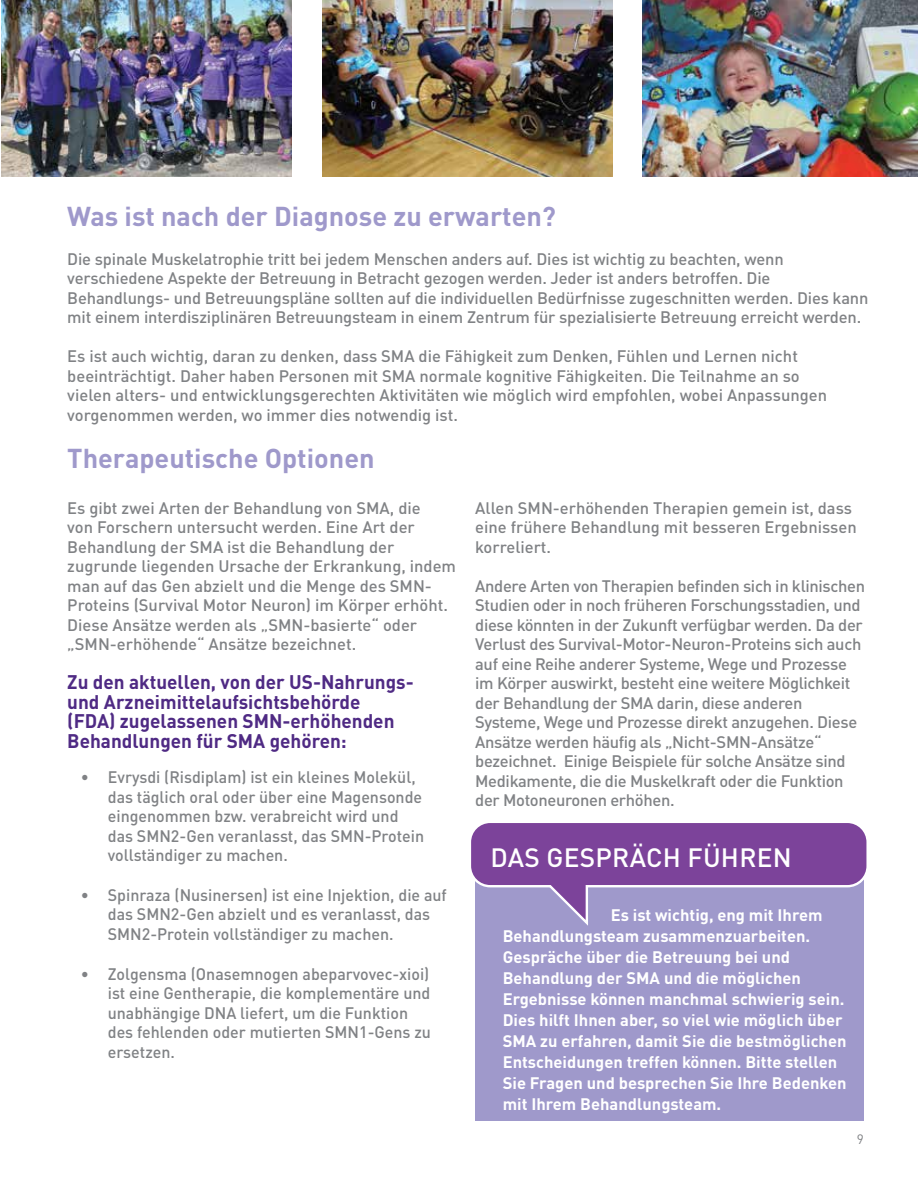
<style>
.page{position:relative;width:918px;height:1188px;background:#fff}
.page>*{position:absolute;margin:0;border:0;box-sizing:border-box;transform-origin:0 0}
.t1{font:700 27px "DINOT";color:#9f99cb}
.t2{font:500 26.25px "DINOT";letter-spacing:.01em;color:#fff}
.t3{font:700 19.5px/19.5px "DINOT";color:#4f2a84}
.t4{font:500 16.5px/19.5px "DINOT";letter-spacing:-.005em;color:#808285}
.t5{font:700 16.5px/21px "DINOT";color:#fff}
.t6{font:13.5px "DINOT";color:#808285}
</style>
<div class="page">
<div style="left:475px;top:831px;width:389px;height:289px;background:#9f99cb"></div>
<svg style="left:471px;top:823px;width:396px;height:103px"></svg>
<img style="left:2px;top:0;width:290px;height:177px">
<img style="left:322px;top:0;width:290px;height:177px">
<img style="left:643px;top:0;width:275px;height:177px">
<h1 class="t1" style="left:67px;top:198px;width:490px">Was ist nach der Diagnose zu erwarten?</h1>
<p class="t4" style="left:67px;top:249px;width:803px">Die spinale Muskelatrophie tritt bei jedem Menschen anders auf. Dies ist wichtig zu beachten, wenn verschiedene Aspekte der Betreuung in Betracht gezogen werden. Jeder ist anders betroffen. Die Behandlungs- und Betreuungspläne sollten auf die individuellen Bedürfnisse zugeschnitten werden. Dies kann mit einem interdisziplinären Betreuungsteam in einem Zentrum für spezialisierte Betreuung erreicht werden.</p>
<p class="t4" style="left:67px;top:346px;width:761px">Es ist auch wichtig, daran zu denken, dass SMA die Fähigkeit zum Denken, Fühlen und Lernen nicht beeinträchtigt. Daher haben Personen mit SMA normale kognitive Fähigkeiten. Die Teilnahme an so vielen alters- und entwicklungsgerechten Aktivitäten wie möglich wird empfohlen, wobei Anpassungen vorgenommen werden, wo immer dies notwendig ist.</p>
<h1 class="t1" style="left:67px;top:440px;width:309px">Therapeutische Optionen</h1>
<p class="t4" style="left:67px;top:498px;width:390px">Es gibt zwei Arten der Behandlung von SMA, die<br>von Forschern untersucht werden. Eine Art der Behandlung der SMA ist die Behandlung der zugrunde liegenden Ursache der Erkrankung, indem man auf das Gen abzielt und die Menge des SMN-Proteins (Survival Motor Neuron) im Körper erhöht.<br>Diese Ansätze werden als „SMN-basierte“ oder „SMN-erhöhende“ Ansätze bezeichnet.</p>
<p class="t3" style="left:67px;top:672px;width:348px">Zu den aktuellen, von der US-Nahrungs&shy;und Arzneimittelaufsichtsbehörde<br>(FDA) zugelassenen SMN-erhöhenden Behandlungen für SMA gehören:</p>
<p class="t4" style="left:108px;top:767px;width:318px;text-indent:-27px">• Evrysdi (Risdiplam) ist ein kleines Molekül, das täglich oral oder über eine Magensonde eingenommen bzw. verabreicht wird und das SMN2-Gen veranlasst, das SMN-Protein vollständiger zu machen.</p>
<p class="t4" style="left:108px;top:885px;width:341px;text-indent:-27px">• Spinraza (Nusinersen) ist eine Injektion, die auf das SMN2-Gen abzielt und es veranlasst, das<br>SMN2-Protein vollständiger zu machen.</p>
<p class="t4" style="left:108px;top:964px;width:325px;text-indent:-27px">• Zolgensma (Onasemnogen abeparvovec-xioi) ist eine Gentherapie, die komplementäre und unabhängige DNA liefert, um die Funktion des fehlenden oder mutierten SMN1-Gens zu ersetzen.</p>
<p class="t4" style="left:475px;top:498px;width:383px">Allen SMN-erhöhenden Therapien gemein ist, dass eine frühere Behandlung mit besseren Ergebnissen korreliert.</p>
<p class="t4" style="left:475px;top:576px;width:391px">Andere Arten von Therapien befinden sich in klinischen Studien oder in noch früheren Forschungsstadien, und diese könnten in der Zukunft verfügbar werden. Da der Verlust des Survival-Motor-Neuron-Proteins sich auch auf eine Reihe anderer Systeme, Wege und Prozesse im Körper auswirkt, besteht eine weitere Möglichkeit der Behandlung der SMA darin, diese anderen Systeme, Wege und Prozesse direkt anzugehen. Diese Ansätze werden häufig als „Nicht-SMN-Ansätze“ bezeichnet. Einige Beispiele für solche Ansätze sind Medikamente, die die Muskelkraft oder die Funktion der Motoneuronen erhöhen.</p>
<h2 class="t2" style="left:490px;top:840px;width:303px">DAS GESPRÄCH FÜHREN</h2>
<p class="t5" style="left:503px;top:904px;width:345px;text-indent:108px">Es ist wichtig, eng mit Ihrem Behandlungsteam zusammenzuarbeiten.<br>Gespräche über die Betreuung bei und Behandlung der SMA und die möglichen Ergebnisse können manchmal schwierig sein.<br>Dies hilft Ihnen aber, so viel wie möglich über SMA zu erfahren, damit Sie die bestmöglichen Entscheidungen treffen können. Bitte stellen Sie Fragen und besprechen Sie Ihre Bedenken mit Ihrem Behandlungsteam.</p>
<p class="t6" style="left:857px;top:1131px;width:9px">9</p>
</div>
